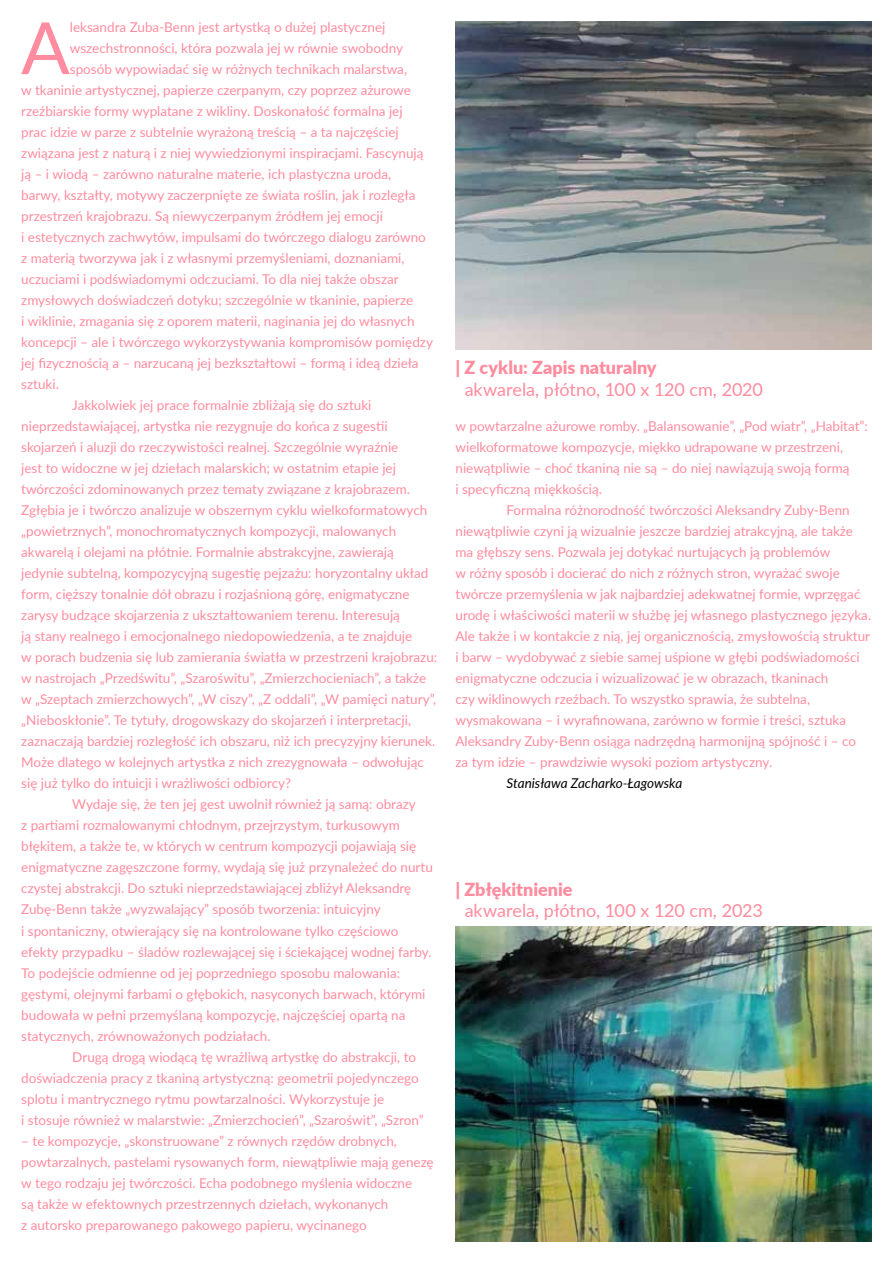
<style>
.page{position:relative;width:893px;height:1263px;background:#fff}
.page>*{position:absolute;margin:0;border:0;box-sizing:border-box;transform-origin:0 0}
.t1{font:72.15px "Lato";color:#ff8c9f}
.t2{font:18px "Lato";letter-spacing:-.005em;color:#ff8c9f}
.t3{font:900 18px "Lato";color:#ff8c9f}
.t4{font:13.5px/21px "Lato";color:#ff8c9f}
.t5{font:italic 13.5px "Lato";color:#000}
</style>
<div class="page">
<img style="left:455px;top:927px;width:417px;height:314px">
<img style="left:455px;top:21px;width:417px;height:329px">
<h1 class="t1" style="left:21px;top:-4px;width:50px">A</h1>
<p class="t4" style="left:70px;top:16px;width:317px">leksandra Zuba-Benn jest artystką o dużej plastycznej</p>
<p class="t4" style="left:70px;top:37px;width:335px">wszechstronności, która pozwala jej w równie swobodny</p>
<p class="t4" style="left:70px;top:58px;width:339px">sposób wypowiadać się w różnych technikach malarstwa,</p>
<p class="t4" style="left:21px;top:79px;width:391px">w tkaninie artystycznej, papierze czerpanym, czy poprzez ażurowe</p>
<p class="t4" style="left:21px;top:100px;width:383px">rzeźbiarskie formy wyplatane z wikliny. Doskonałość formalna jej</p>
<p class="t4" style="left:21px;top:121px;width:379px">prac idzie w parze z subtelnie wyrażoną treścią – a ta najczęściej</p>
<p class="t4" style="left:21px;top:142px;width:404px">związana jest z naturą i z niej wywiedzionymi inspiracjami. Fascynują</p>
<p class="t4" style="left:21px;top:163px;width:371px">ją – i wiodą – zarówno naturalne materie, ich plastyczna uroda,</p>
<p class="t4" style="left:21px;top:184px;width:396px">barwy, kształty, motywy zaczerpnięte ze świata roślin, jak i rozległa</p>
<p class="t4" style="left:21px;top:205px;width:363px">przestrzeń krajobrazu. Są niewyczerpanym źródłem jej emocji</p>
<p class="t4" style="left:21px;top:226px;width:406px">i estetycznych zachwytów, impulsami do twórczego dialogu zarówno</p>
<p class="t4" style="left:21px;top:247px;width:385px">z materią tworzywa jak i z własnymi przemyśleniami, doznaniami,</p>
<p class="t4" style="left:21px;top:268px;width:379px">uczuciami i podświadomymi odczuciami. To dla niej także obszar</p>
<p class="t4" style="left:21px;top:289px;width:394px">zmysłowych doświadczeń dotyku; szczególnie w tkaninie, papierze</p>
<p class="t4" style="left:21px;top:310px;width:395px">i wiklinie, zmagania się z oporem materii, naginania jej do własnych</p>
<p class="t4" style="left:21px;top:331px;width:413px">koncepcji – ale i twórczego wykorzystywania kompromisów pomiędzy</p>
<p class="t4" style="left:21px;top:352px;width:399px">jej fizycznością a – narzucaną jej bezkształtowi – formą i ideą dzieła</p>
<p class="t4" style="left:21px;top:373px;width:39px">sztuki.</p>
<p class="t4" style="left:72px;top:394px;width:301px">Jakkolwiek jej prace formalnie zbliżają się do sztuki</p>
<p class="t4" style="left:21px;top:415px;width:368px">nieprzedstawiającej, artystka nie rezygnuje do końca z sugestii</p>
<p class="t4" style="left:21px;top:436px;width:379px">skojarzeń i aluzji do rzeczywistości realnej. Szczególnie wyraźnie</p>
<p class="t4" style="left:21px;top:457px;width:376px">jest to widoczne w jej dziełach malarskich; w ostatnim etapie jej</p>
<p class="t4" style="left:21px;top:478px;width:390px">twórczości zdominowanych przez tematy związane z krajobrazem.</p>
<p class="t4" style="left:21px;top:499px;width:408px">Zgłębia je i twórczo analizuje w obszernym cyklu wielkoformatowych</p>
<p class="t4" style="left:21px;top:520px;width:376px">„powietrznych”, monochromatycznych kompozycji, malowanych</p>
<p class="t4" style="left:21px;top:541px;width:374px">akwarelą i olejami na płótnie. Formalnie abstrakcyjne, zawierają</p>
<p class="t4" style="left:21px;top:562px;width:408px">jedynie subtelną, kompozycyjną sugestię pejzażu: horyzontalny układ</p>
<p class="t4" style="left:21px;top:583px;width:390px">form, cięższy tonalnie dół obrazu i rozjaśnioną górę, enigmatyczne</p>
<p class="t4" style="left:21px;top:604px;width:380px">zarysy budzące skojarzenia z ukształtowaniem terenu. Interesują</p>
<p class="t4" style="left:21px;top:625px;width:392px">ją stany realnego i emocjonalnego niedopowiedzenia, a te znajduje</p>
<p class="t4" style="left:21px;top:646px;width:417px">w porach budzenia się lub zamierania światła w przestrzeni krajobrazu:</p>
<p class="t4" style="left:21px;top:667px;width:406px">w nastrojach „Przedświtu”, „Szaroświtu”, „Zmierzchocieniach”, a także</p>
<p class="t4" style="left:21px;top:688px;width:416px">w „Szeptach zmierzchowych”, „W ciszy”, „Z oddali”, „W pamięci natury”,</p>
<p class="t4" style="left:21px;top:709px;width:391px">„Nieboskłonie”. Te tytuły, drogowskazy do skojarzeń i interpretacji,</p>
<p class="t4" style="left:21px;top:730px;width:415px">zaznaczają bardziej rozległość ich obszaru, niż ich precyzyjny kierunek.</p>
<p class="t4" style="left:21px;top:751px;width:404px">Może dlatego w kolejnych artystka z nich zrezygnowała – odwołując</p>
<p class="t4" style="left:21px;top:772px;width:271px">się już tylko do intuicji i wrażliwości odbiorcy?</p>
<p class="t4" style="left:72px;top:793px;width:345px">Wydaje się, że ten jej gest uwolnił również ją samą: obrazy</p>
<p class="t4" style="left:21px;top:814px;width:380px">z partiami rozmalowanymi chłodnym, przejrzystym, turkusowym</p>
<p class="t4" style="left:21px;top:835px;width:397px">błękitem, a także te, w których w centrum kompozycji pojawiają się</p>
<p class="t4" style="left:21px;top:856px;width:413px">enigmatyczne zagęszczone formy, wydają się już przynależeć do nurtu</p>
<p class="t4" style="left:21px;top:877px;width:392px">czystej abstrakcji. Do sztuki nieprzedstawiającej zbliżył Aleksandrę</p>
<p class="t4" style="left:21px;top:898px;width:361px">Zubę-Benn także „wyzwalający” sposób tworzenia: intuicyjny</p>
<p class="t4" style="left:21px;top:919px;width:379px">i spontaniczny, otwierający się na kontrolowane tylko częściowo</p>
<p class="t4" style="left:21px;top:940px;width:412px">efekty przypadku – śladów rozlewającej się i ściekającej wodnej farby.</p>
<p class="t4" style="left:21px;top:961px;width:380px">To podejście odmienne od jej poprzedniego sposobu malowania:</p>
<p class="t4" style="left:21px;top:982px;width:406px">gęstymi, olejnymi farbami o głębokich, nasyconych barwach, którymi</p>
<p class="t4" style="left:21px;top:1003px;width:386px">budowała w pełni przemyślaną kompozycję, najczęściej opartą na</p>
<p class="t4" style="left:21px;top:1024px;width:251px">statycznych, zrównoważonych podziałach.</p>
<p class="t4" style="left:72px;top:1045px;width:345px">Drugą drogą wiodącą tę wrażliwą artystkę do abstrakcji, to</p>
<p class="t4" style="left:21px;top:1066px;width:399px">doświadczenia pracy z tkaniną artystyczną: geometrii pojedynczego</p>
<p class="t4" style="left:21px;top:1087px;width:364px">splotu i mantrycznego rytmu powtarzalności. Wykorzystuje je</p>
<p class="t4" style="left:21px;top:1108px;width:404px">i stosuje również w malarstwie: „Zmierzchocień”, „Szaroświt”, „Szron”</p>
<p class="t4" style="left:21px;top:1129px;width:414px">– te kompozycje, „skonstruowane” z równych rzędów drobnych, powtarzalnych, pastelami rysowanych form, niewątpliwie mają genezę w tego rodzaju jej twórczości. Echa podobnego myślenia widoczne<br>są także w efektownych przestrzennych dziełach, wykonanych<br>z autorsko preparowanego pakowego papieru, wycinanego</p>
<h2 class="t3" style="left:455px;top:354px;width:203px">| Z cyklu: Zapis naturalny</h2>
<h2 class="t2" style="left:465px;top:376px;width:300px">akwarela, płótno, 100 x 120 cm, 2020</h2>
<p class="t4" style="left:455px;top:415px;width:414px">w powtarzalne ażurowe romby. „Balansowanie”, „Pod wiatr”, „Habitat”: wielkoformatowe kompozycje, miękko udrapowane w przestrzeni, niewątpliwie – choć tkaniną nie są – do niej nawiązują swoją formą<br>i specyficzną miękkością.</p>
<p class="t4" style="left:455px;top:499px;width:417px;text-indent:51px">Formalna różnorodność twórczości Aleksandry Zuby-Benn niewątpliwie czyni ją wizualnie jeszcze bardziej atrakcyjną, ale także ma głębszy sens. Pozwala jej dotykać nurtujących ją problemów<br>w różny sposób i docierać do nich z różnych stron, wyrażać swoje twórcze przemyślenia w jak najbardziej adekwatnej formie, wprzęgać urodę i właściwości materii w służbę jej własnego plastycznego języka.<br>Ale także i w kontakcie z nią, jej organicznością, zmysłowością struktur i barw – wydobywać z siebie samej uśpione w głębi podświadomości enigmatyczne odczucia i wizualizować je w obrazach, tkaninach<br>czy wiklinowych rzeźbach. To wszystko sprawia, że subtelna, wysmakowana – i wyrafinowana, zarówno w formie i treści, sztuka Aleksandry Zuby-Benn osiąga nadrzędną harmonijną spójność i – co za tym idzie – prawdziwie wysoki poziom artystyczny.</p>
<p class="t5" style="left:506px;top:774px;width:177px">Stanisława Zacharko-Łagowska</p>
<h2 class="t3" style="left:455px;top:876px;width:118px">| Zbłękitnienie</h2>
<h2 class="t2" style="left:465px;top:898px;width:300px">akwarela, płótno, 100 x 120 cm, 2023</h2>
</div>
